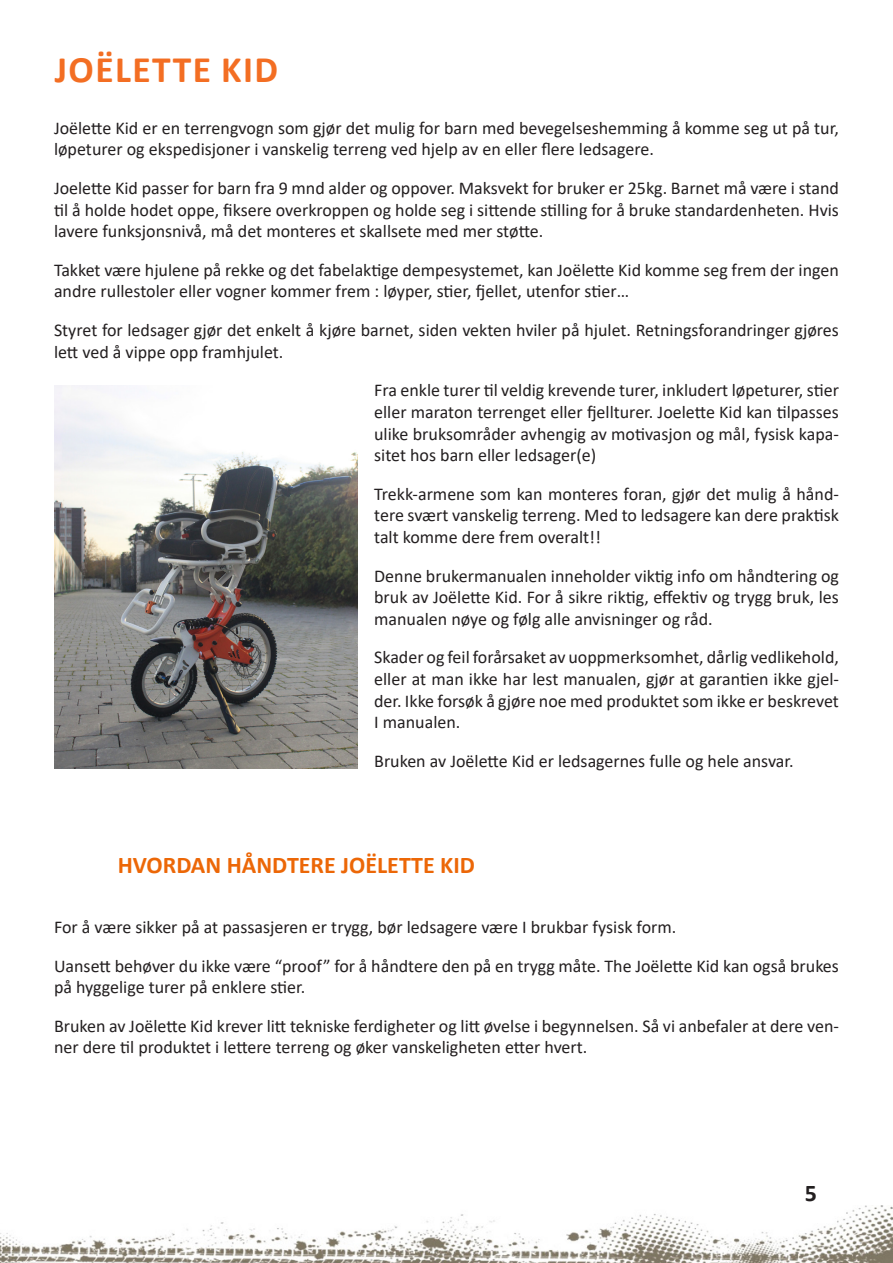
<style>
.page{position:relative;width:893px;height:1263px;background:#fff}
.page>*{position:absolute;margin:0;border:0;box-sizing:border-box;transform-origin:0 0}
.Titre_de_niveau_1{font:700 37.5px "Calibri";letter-spacing:.04em;color:#f36e23}
.Titre_de_niveau_2{font:700 24px "Calibri";color:#ec6707}
.t1{font:700 24px "Calibri";color:#231f20}
.Texte_courant{font:18px/21.6px "Calibri";color:#231f20}
</style>
<div class="page">
<img style="left:0;top:1205px;width:893px;height:58px">
<img style="left:54px;top:385px;width:303px;height:383px">
<p class="Titre_de_niveau_1" style="left:55px;top:43px;width:225px">JOËLETTE KID</p>
<p class="Texte_courant" style="left:54px;top:117px;width:786px">Joëlette Kid er en terrengvogn som gjør det mulig for barn med bevegelseshemming å komme seg ut på tur, løpeturer og ekspedisjoner i vanskelig terreng ved hjelp av en eller flere ledsagere.</p>
<p class="Texte_courant" style="left:54px;top:177px;width:786px;text-align:justify">Joelette Kid passer for barn fra 9 mnd alder og oppover. Maksvekt for bruker er 25kg. Barnet må være i stand til å holde hodet oppe, fiksere overkroppen og holde seg i sittende stilling for å bruke standardenheten. Hvis lavere funksjonsnivå, må det monteres et skallsete med mer støtte.</p>
<p class="Texte_courant" style="left:54px;top:259px;width:786px">Takket være hjulene på rekke og det fabelaktige dempesystemet, kan Joëlette Kid komme seg frem der ingen andre rullestoler eller vogner kommer frem : løyper, stier, fjellet, utenfor stier…</p>
<p class="Texte_courant" style="left:54px;top:319px;width:786px">Styret for ledsager gjør det enkelt å kjøre barnet, siden vekten hviler på hjulet. Retningsforandringer gjøres lett ved å vippe opp framhjulet.</p>
<p class="Texte_courant" style="left:374px;top:379px;width:466px;text-align:justify">Fra enkle turer til veldig krevende turer, inkludert løpeturer, stier eller maraton terrenget eller fjellturer. Joelette Kid kan tilpasses ulike bruksområder avhengig av motivasjon og mål, fysisk kapa&shy;sitet hos barn eller ledsager(e)</p>
<p class="Texte_courant" style="left:374px;top:482px;width:466px;text-align:justify">Trekk-armene som kan monteres foran, gjør det mulig å hånd&shy;tere svært vanskelig terreng. Med to ledsagere kan dere praktisk talt komme dere frem overalt!!</p>
<p class="Texte_courant" style="left:374px;top:564px;width:466px;text-align:justify">Denne brukermanualen inneholder viktig info om håndtering og bruk av Joëlette Kid. For å sikre riktig, effektiv og trygg bruk, les manualen nøye og følg alle anvisninger og råd.</p>
<p class="Texte_courant" style="left:374px;top:646px;width:466px;text-align:justify">Skader og feil forårsaket av uoppmerksomhet, dårlig vedlikehold, eller at man ikke har lest manualen, gjør at garantien ikke gjel&shy;der. Ikke forsøk å gjøre noe med produktet som ikke er beskrevet I manualen.</p>
<p class="Texte_courant" style="left:374px;top:749px;width:421px">Bruken av Joëlette Kid er ledsagernes fulle og hele ansvar.</p>
<p class="Titre_de_niveau_2" style="left:118px;top:848px;width:359px">HVORDAN HÅNDTERE JOËLETTE KID</p>
<p class="Texte_courant" style="left:54px;top:916px;width:624px">For å være sikker på at passasjeren er trygg, bør ledsagere være I brukbar fysisk form.</p>
<p class="Texte_courant" style="left:54px;top:954px;width:786px">Uansett behøver du ikke være “proof” for å håndtere den på en trygg måte. The Joëlette Kid kan også brukes på hyggelige turer på enklere stier.</p>
<p class="Texte_courant" style="left:54px;top:1015px;width:786px">Bruken av Joëlette Kid krever litt tekniske ferdigheter og litt øvelse i begynnelsen. Så vi anbefaler at dere ven&shy;ner dere til produktet i lettere terreng og øker vanskeligheten etter hvert.</p>
<h2 class="t1" style="left:805px;top:1176px;width:14px">5</h2>
</div>
